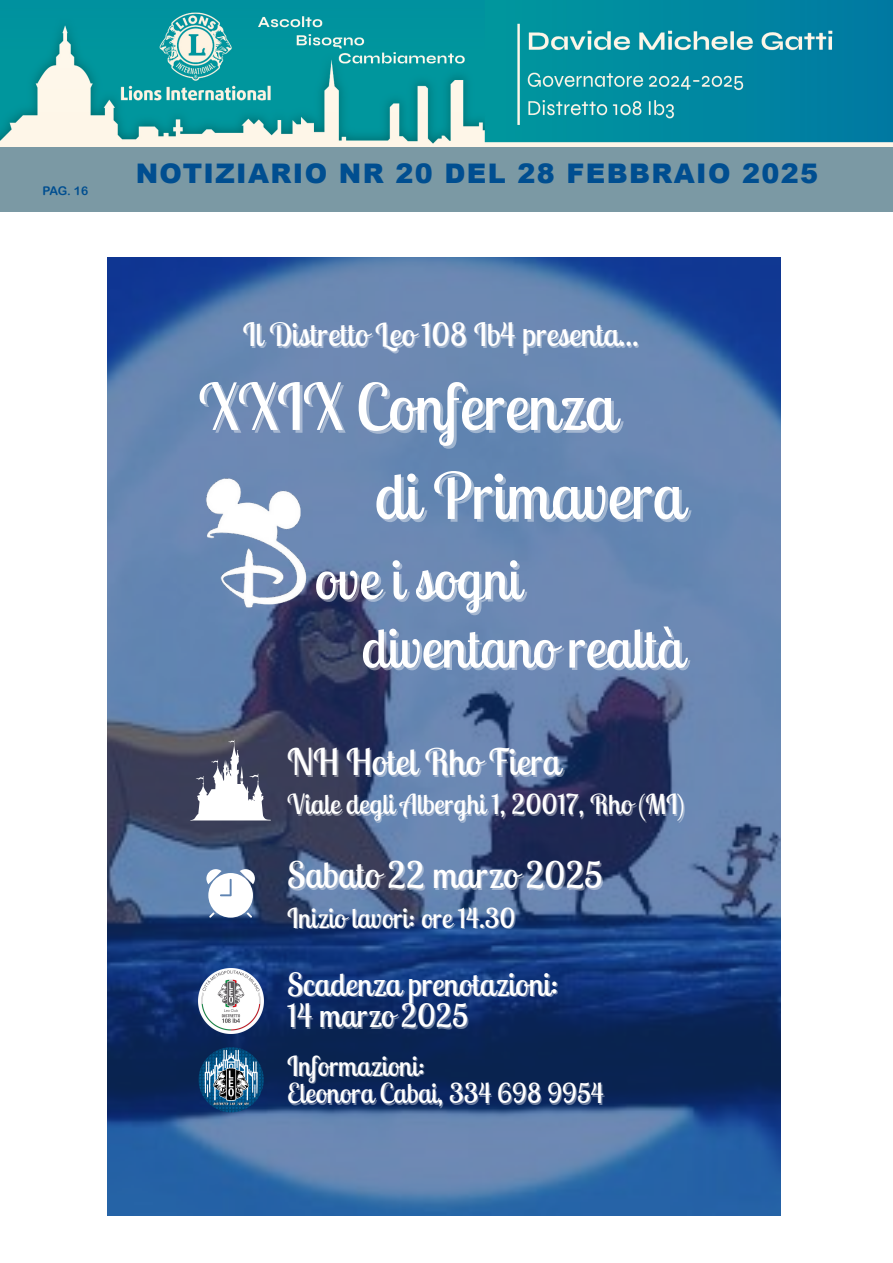
<style>
.page{position:relative;width:893px;height:1263px;background:#fff}
.page>*{position:absolute;margin:0;border:0;box-sizing:border-box;transform-origin:0 0}
.t1{font:63.9px/88.9px "Lobster Two";color:#fff}
.t2{font:54.75px/68.4px "Lobster Two";color:#fff}
.t3{font:36.45px "Lobster Two";color:#fff}
.t4{font:31.95px/31.7px "Lobster Two";color:#fff}
.t5{font:27.45px/27.5px "Lobster Two";color:#fff}
.t6{font:900 27px "Arial";letter-spacing:.05em;color:#004e90}
.t7{font:12px "Arial Rounded MT Bold";color:#004e90}
</style>
<div class="page">
<div style="left:0;top:147px;width:893px;height:65px;background:#7b99a4"></div>
<img style="left:0;top:0;width:893px;height:147px">
<img style="left:107px;top:258px;width:674px;height:957px">
<img style="left:198px;top:465px;width:113px;height:162px">
<svg style="left:190px;top:740px;width:81px;height:80px"></svg>
<svg style="left:206px;top:869px;width:49px;height:49px"></svg>
<img style="left:198px;top:1047px;width:65px;height:65px">
<img style="left:198px;top:968px;width:65px;height:65px">
<p class="t7" style="left:43px;top:186px;width:47px">PAG. 16</p>
<p class="t6" style="left:136px;top:164px;width:684px">NOTIZIARIO NR 20 DEL 28 FEBBRAIO 2025</p>
<p class="t4" style="left:243px;top:319px;width:398px">Il Distretto Leo 108 Ib4 presenta...</p>
<h1 class="t1" style="left:374px;top:361px;width:310px;text-indent:-176px">XXIX Conferenza<br>di Primavera</h1>
<h2 class="t2" style="left:361px;top:544px;width:324px;text-indent:-47px">ove i sogni diventano realtà</h2>
<h3 class="t3" style="left:287px;top:739px;width:274px">NH Hotel Rho Fiera</h3>
<p class="t5" style="left:287px;top:790px;width:399px">Viale degli Alberghi 1, 20017, Rho (MI)</p>
<h3 class="t3" style="left:287px;top:852px;width:317px">Sabato 22 marzo 2025</h3>
<p class="t5" style="left:287px;top:904px;width:230px">Inizio lavori: ore 14.30</p>
<p class="t4" style="left:287px;top:968px;width:273px">Scadenza prenotazioni:<br>14 marzo 2025</p>
<p class="t5" style="left:287px;top:1052px;width:318px">Informazioni:<br>Eleonora Cabai, 334 698 9954</p>
</div>
